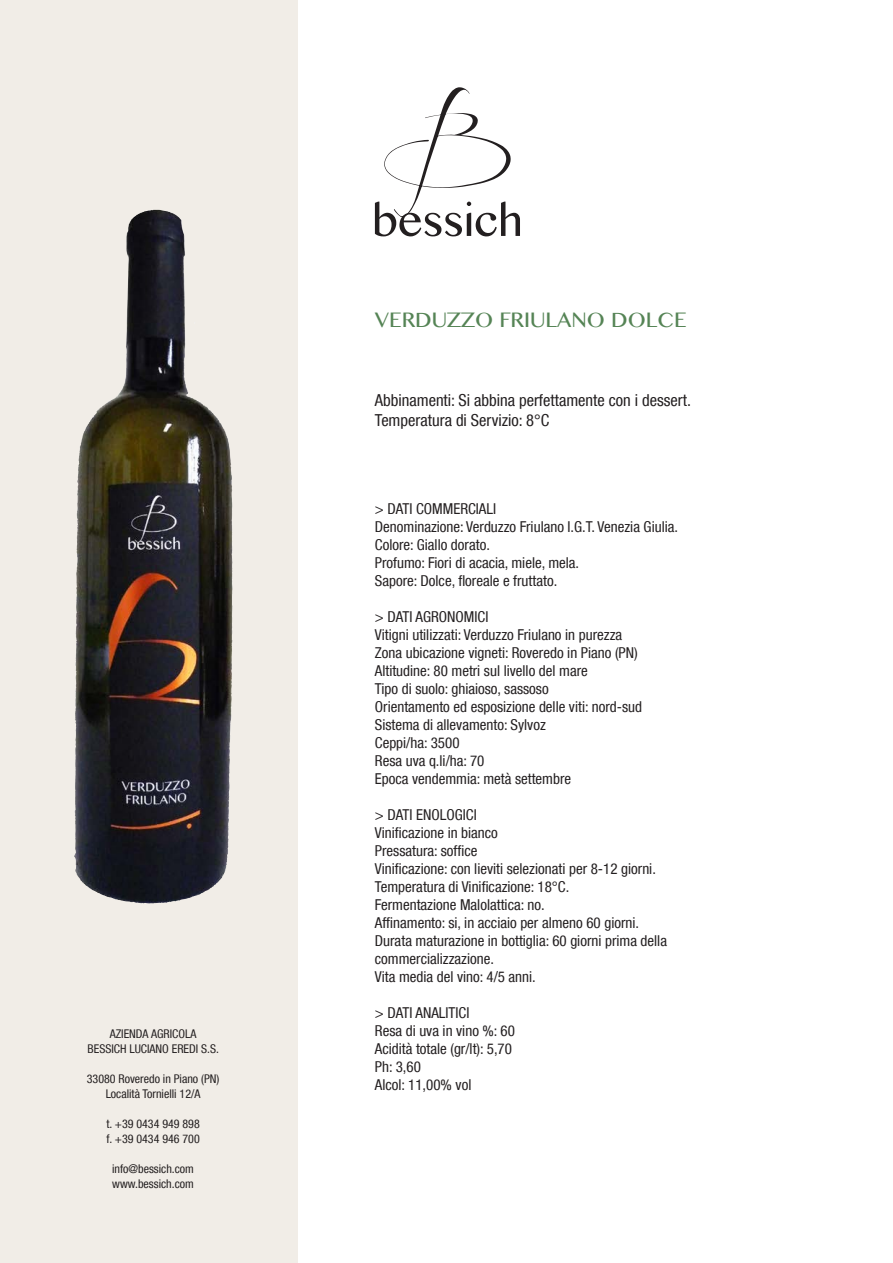
<style>
.page{position:relative;width:893px;height:1263px;background:#fff}
.page>*{position:absolute;margin:0;border:0;box-sizing:border-box;transform-origin:0 0}
.t1{font:21px "Myanmar MN";color:#558455}
.t2{font:condensed 16.5px "Helvetica Neue LT Com";color:#231f20}
.t3{font:condensed 15px "Helvetica Neue LT Com";color:#231f20}
.t4{font:condensed 12px "Helvetica Neue LT Com";color:#231f20}
</style>
<div class="page">
<svg style="left:0;top:0;width:298px;height:1263px;background:#c8c4bf"></svg>
<svg style="left:375px;top:87px;width:145px;height:149px"></svg>
<img style="left:77px;top:210px;width:76px;height:301px">
<p class="t4" style="left:110px;top:1026px;width:88px">AZIENDA AGRICOLA</p>
<p class="t4" style="left:88px;top:1041px;width:133px">BESSICH LUCIANO EREDI S.S.</p>
<p class="t4" style="left:87px;top:1071px;width:134px">33080 Roveredo in Piano (PN)</p>
<p class="t4" style="left:106px;top:1086px;width:96px">Località Tornielli 12/A</p>
<p class="t4" style="left:106px;top:1116px;width:95px">t. +39 0434 949 898</p>
<p class="t4" style="left:106px;top:1131px;width:95px">f. +39 0434 946 700</p>
<p class="t4" style="left:112px;top:1161px;width:83px">info@bessich.com</p>
<p class="t4" style="left:112px;top:1176px;width:83px">www.bessich.com</p>
<p class="t1" style="left:375px;top:308px;width:313px">VERDUZZO FRIULANO DOLCE</p>
<p class="t2" style="left:375px;top:390px;width:318px">Abbinamenti: Si abbina perfettamente con i dessert.</p>
<p class="t2" style="left:375px;top:410px;width:176px">Temperatura di Servizio: 8°C</p>
<p class="t3" style="left:375px;top:500px;width:123px">&gt; DATI COMMERCIALI</p>
<p class="t3" style="left:375px;top:518px;width:305px">Denominazione: Verduzzo Friulano I.G.T. Venezia Giulia.</p>
<p class="t3" style="left:375px;top:536px;width:117px">Colore: Giallo dorato.</p>
<p class="t3" style="left:375px;top:554px;width:206px">Profumo: Fiori di acacia, miele, mela.</p>
<p class="t3" style="left:375px;top:572px;width:184px">Sapore: Dolce, floreale e fruttato.</p>
<p class="t3" style="left:375px;top:608px;width:115px">&gt; DATI AGRONOMICI</p>
<p class="t3" style="left:375px;top:626px;width:249px">Vitigni utilizzati: Verduzzo Friulano in purezza</p>
<p class="t3" style="left:375px;top:644px;width:264px">Zona ubicazione vigneti: Roveredo in Piano (PN)</p>
<p class="t3" style="left:375px;top:662px;width:214px">Altitudine: 80 metri sul livello del mare</p>
<p class="t3" style="left:375px;top:680px;width:175px">Tipo di suolo: ghiaioso, sassoso</p>
<p class="t3" style="left:375px;top:698px;width:269px">Orientamento ed esposizione delle viti: nord-sud</p>
<p class="t3" style="left:375px;top:716px;width:172px">Sistema di allevamento: Sylvoz</p>
<p class="t3" style="left:375px;top:734px;width:86px">Ceppi/ha: 3500</p>
<p class="t3" style="left:375px;top:752px;width:111px">Resa uva q.li/ha: 70</p>
<p class="t3" style="left:375px;top:770px;width:198px">Epoca vendemmia: metà settembre</p>
<p class="t3" style="left:375px;top:806px;width:103px">&gt; DATI ENOLOGICI</p>
<p class="t3" style="left:375px;top:824px;width:125px">Vinificazione in bianco</p>
<p class="t3" style="left:375px;top:842px;width:104px">Pressatura: soffice</p>
<p class="t3" style="left:375px;top:860px;width:283px">Vinificazione: con lieviti selezionati per 8-12 giorni.</p>
<p class="t3" style="left:375px;top:878px;width:196px">Temperatura di Vinificazione: 18°C.</p>
<p class="t3" style="left:375px;top:896px;width:171px">Fermentazione Malolattica: no.</p>
<p class="t3" style="left:375px;top:914px;width:266px">Affinamento: si, in acciaio per almeno 60 giorni.</p>
<p class="t3" style="left:375px;top:932px;width:294px">Durata maturazione in bottiglia: 60 giorni prima della</p>
<p class="t3" style="left:375px;top:950px;width:121px">commercializzazione.</p>
<p class="t3" style="left:375px;top:968px;width:162px">Vita media del vino: 4/5 anni.</p>
<p class="t3" style="left:375px;top:1004px;width:96px">&gt; DATI ANALITICI</p>
<p class="t3" style="left:375px;top:1022px;width:142px">Resa di uva in vino %: 60</p>
<p class="t3" style="left:375px;top:1040px;width:139px">Acidità totale (gr/lt): 5,70</p>
<p class="t3" style="left:375px;top:1058px;width:48px">Ph: 3,60</p>
<p class="t3" style="left:375px;top:1076px;width:98px">Alcol: 11,00% vol</p>
</div>
